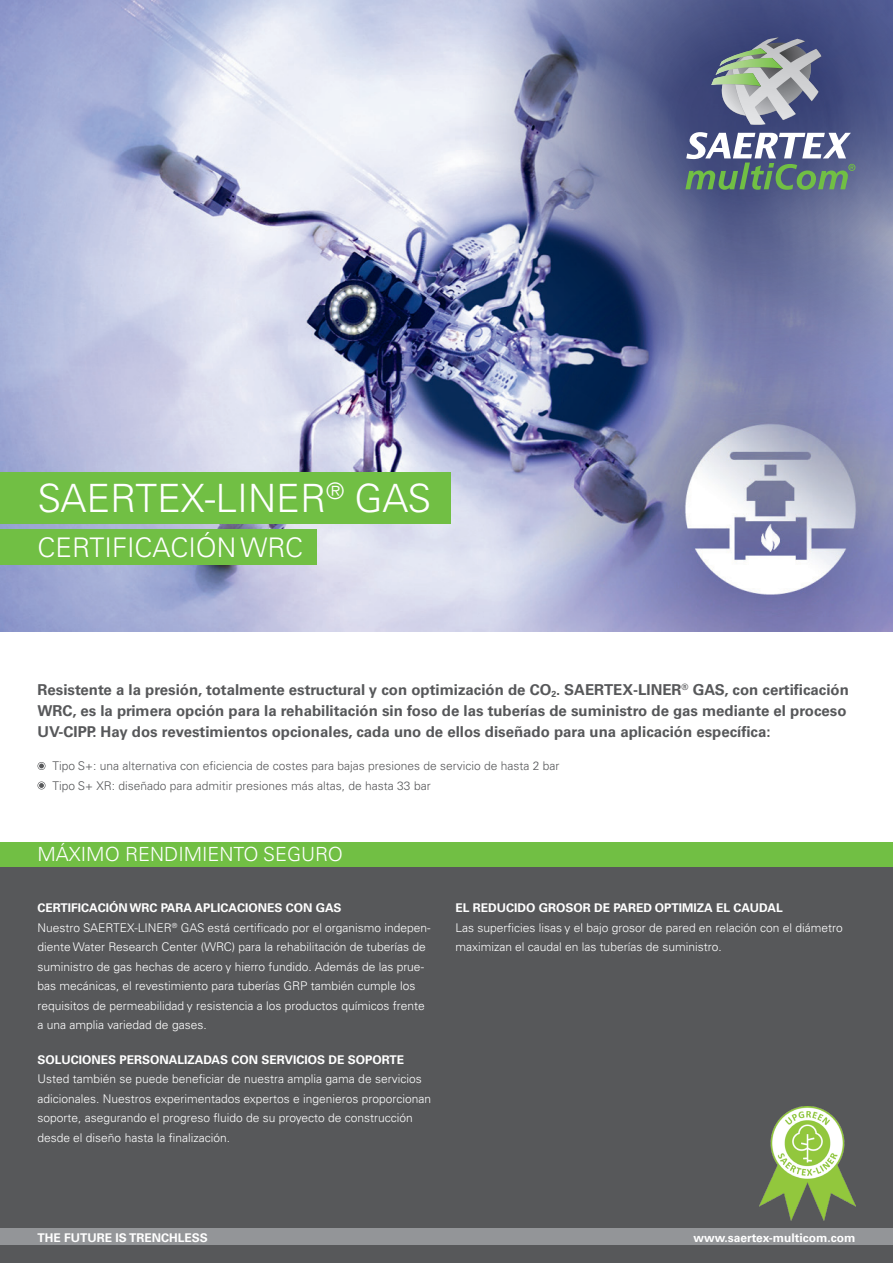
<style>
.page{position:relative;width:893px;height:1263px;background:#fff}
.page>*{position:absolute;margin:0;border:0;box-sizing:border-box;transform-origin:0 0}
.t1{font:300 39px "Univers LT Pro 45";color:#fff}
.t2{font:300 27px "Univers LT Pro 45";color:#fff}
.t3{font:300 19.5px "Univers LT Pro 45";color:#fff}
.t4{font:700 15px/21px "Univers LT Pro 65";color:#57585a}
.t5{font:300 12px/19.5px "Univers LT Pro 45";color:#fff}
.t6{font:700 12px "Univers LT Pro 65";color:#fff}
.t7{font:300 12px/19.5px "Univers LT Pro 45";color:#57585a}
</style>
<div class="page">
<div style="left:0;top:866px;width:893px;height:363px;background:#57585a"></div>
<div style="left:0;top:1229px;width:893px;height:17px;background:#939598"></div>
<div style="left:0;top:1246px;width:893px;height:17px;background:#57585a"></div>
<img style="left:0;top:0;width:893px;height:631px">
<svg style="left:466px;top:0;width:427px;height:441px;background:#717aa2"></svg>
<svg style="left:685px;top:132px;width:170px;height:58px"></svg>
<svg style="left:711px;top:38px;width:110px;height:87px;background:#848e99"></svg>
<div style="left:0;top:842px;width:893px;height:24px;background:#71bf44"></div>
<svg style="left:38px;top:762px;width:8px;height:8px"></svg>
<svg style="left:38px;top:781px;width:8px;height:8px"></svg>
<div style="left:0;top:472px;width:451px;height:52px;background:#71bf44"></div>
<div style="left:0;top:529px;width:317px;height:36px;background:#71bf44"></div>
<img style="left:759px;top:1106px;width:96px;height:114px">
<h1 class="t1" style="left:38px;top:474px;width:395px">SAERTEX-LINER<sup>®</sup> GAS</h1>
<h2 class="t2" style="left:38px;top:531px;width:267px">CERTIFICACIÓN WRC</h2>
<p class="t4" style="left:38px;top:679px;width:813px">Resistente a la presión, totalmente estructural y con optimización de CO<sub>2</sub>. SAERTEX-LINER<sup>®</sup> GAS, con certificación<br>WRC, es la primera opción para la rehabilitación sin foso de las tuberías de suministro de gas mediante el proceso<br>UV-CIPP. Hay dos revestimientos opcionales, cada uno de ellos diseñado para una aplicación específica:</p>
<p class="t7" style="left:52px;top:756px;width:509px">Tipo S+: una alternativa con eficiencia de costes para bajas presiones de servicio de hasta 2 bar<br>Tipo S+ XR: diseñado para admitir presiones más altas, de hasta 33 bar</p>
<h3 class="t3" style="left:38px;top:842px;width:307px">MÁXIMO RENDIMIENTO SEGURO</h3>
<p class="t6" style="left:38px;top:901px;width:306px">CERTIFICACIÓN WRC PARA APLICACIONES CON GAS</p>
<p class="t5" style="left:38px;top:918px;width:395px">Nuestro SAERTEX-LINER<sup>®</sup> GAS está certificado por el organismo indepen&shy;diente Water Research Center (WRC) para la rehabilitación de tuberías de suministro de gas hechas de acero y hierro fundido. Además de las prue&shy;bas mecánicas, el revestimiento para tuberías GRP también cumple los requisitos de permeabilidad y resistencia a los productos químicos frente a una amplia variedad de gases.</p>
<p class="t6" style="left:38px;top:1052px;width:368px">SOLUCIONES PERSONALIZADAS CON SERVICIOS DE SOPORTE</p>
<p class="t5" style="left:38px;top:1069px;width:395px">Usted también se puede beneficiar de nuestra amplia gama de servicios adicionales. Nuestros experimentados expertos e ingenieros proporcionan soporte, asegurando el progreso fluido de su proyecto de construcción desde el diseño hasta la finalización.</p>
<p class="t6" style="left:455px;top:901px;width:329px">EL REDUCIDO GROSOR DE PARED OPTIMIZA EL CAUDAL</p>
<p class="t5" style="left:455px;top:918px;width:389px">Las superficies lisas y el bajo grosor de pared en relación con el diámetro maximizan el caudal en las tuberías de suministro.</p>
<p class="t6" style="left:37px;top:1230px;width:172px">THE FUTURE IS TRENCHLESS</p>
<p class="t6" style="left:693px;top:1230px;width:163px">www.saertex-multicom.com</p>
</div>
